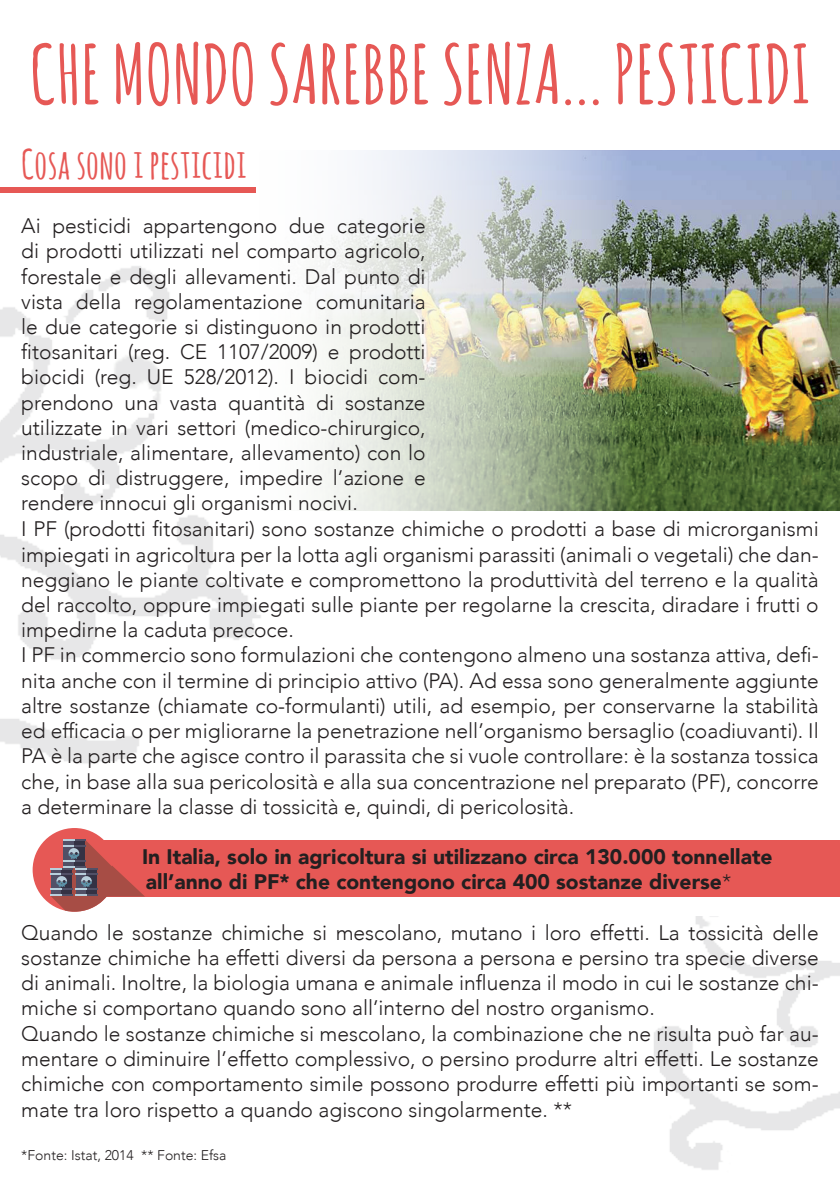
<style>
.page{position:relative;width:840px;height:1191px;background:#fff}
.page>*{position:absolute;margin:0;border:0;box-sizing:border-box;transform-origin:0 0}
.t1{font:80px "Amatic";color:#e65855}
.t2{font:40px "Amatic";color:#e65855}
.t3{font:300 21px/25.2px "Avenir";color:#231f20}
.t4{font:900 21px/25.2px "Avenir";color:#231f20}
.t5{font:300 14px "Avenir";color:#231f20}
.s1{font-weight:300}
</style>
<div class="page">
<img style="left:0;top:266px;width:332px;height:646px">
<div style="left:87px;top:840px;width:752px;height:56px;background:#e65855"></div>
<img style="left:234px;top:150px;width:605px;height:360px">
<div style="left:33px;top:828px;width:83px;height:83px;background:#e65855;border-radius:50%"></div>
<svg style="left:51px;top:839px;width:94px;height:72px"></svg>
<div style="left:0;top:187px;width:255px;height:6px;background:#e65855"></div>
<img style="left:654px;top:917px;width:185px;height:253px">
<h1 class="t1" style="left:30px;top:17px;width:781px">CHE MONDO SAREBBE SENZA... PESTICIDI</h1>
<h2 class="t2" style="left:21px;top:136px;width:227px">Cosa sono i pesticidi</h2>
<p class="t3" style="left:21px;top:213px;width:798px">Ai pesticidi appartengono due categorie<br>di prodotti utilizzati nel comparto agricolo,<br>forestale e degli allevamenti. Dal punto di<br>vista della regolamentazione comunitaria<br>le due categorie si distinguono in prodotti<br>fitosanitari (reg. CE 1107/2009) e prodotti<br>biocidi (reg. UE 528/2012). I biocidi com-<br>prendono una vasta quantità di sostanze<br>utilizzate in vari settori (medico-chirurgico,<br>industriale, alimentare, allevamento) con lo<br>scopo di distruggere, impedire l’azione e<br>rendere innocui gli organismi nocivi.<br>I PF (prodotti fitosanitari) sono sostanze chimiche o prodotti a base di microrganismi impiegati in agricoltura per la lotta agli organismi parassiti (animali o vegetali) che dan&shy;neggiano le piante coltivate e compromettono la produttività del terreno e la qualità del raccolto, oppure impiegati sulle piante per regolarne la crescita, diradare i frutti o impedirne la caduta precoce.<br>I PF in commercio sono formulazioni che contengono almeno una sostanza attiva, defi&shy;nita anche con il termine di principio attivo (PA). Ad essa sono generalmente aggiunte altre sostanze (chiamate co-formulanti) utili, ad esempio, per conservarne la stabilità ed efficacia o per migliorarne la penetrazione nell’organismo bersaglio (coadiuvanti). Il PA è la parte che agisce contro il parassita che si vuole controllare: è la sostanza tossica che, in base alla sua pericolosità e alla sua concentrazione nel preparato (PF), concorre a determinare la classe di tossicità e, quindi, di pericolosità.</p>
<p class="t4" style="left:142px;top:843px;width:631px">In Italia, solo in agricoltura si utilizzano circa 130.000 tonnellate all’anno di PF* che contengono circa 400 sostanze diverse<span class="s1">*</span></p>
<p class="t3" style="left:21px;top:920px;width:798px">Quando le sostanze chimiche si mescolano, mutano i loro effetti. La tossicità delle sostanze chimiche ha effetti diversi da persona a persona e persino tra specie diverse di animali. Inoltre, la biologia umana e animale influenza il modo in cui le sostanze chi&shy;miche si comportano quando sono all’interno del nostro organismo.<br>Quando le sostanze chimiche si mescolano, la combinazione che ne risulta può far au&shy;mentare o diminuire l’effetto complessivo, o persino produrre altri effetti. Le sostanze chimiche con comportamento simile possono produrre effetti più importanti se som&shy;mate tra loro rispetto a quando agiscono singolarmente. **</p>
<p class="t5" style="left:21px;top:1146px;width:207px">*Fonte: Istat, 2014 ** Fonte: Efsa</p>
</div>
